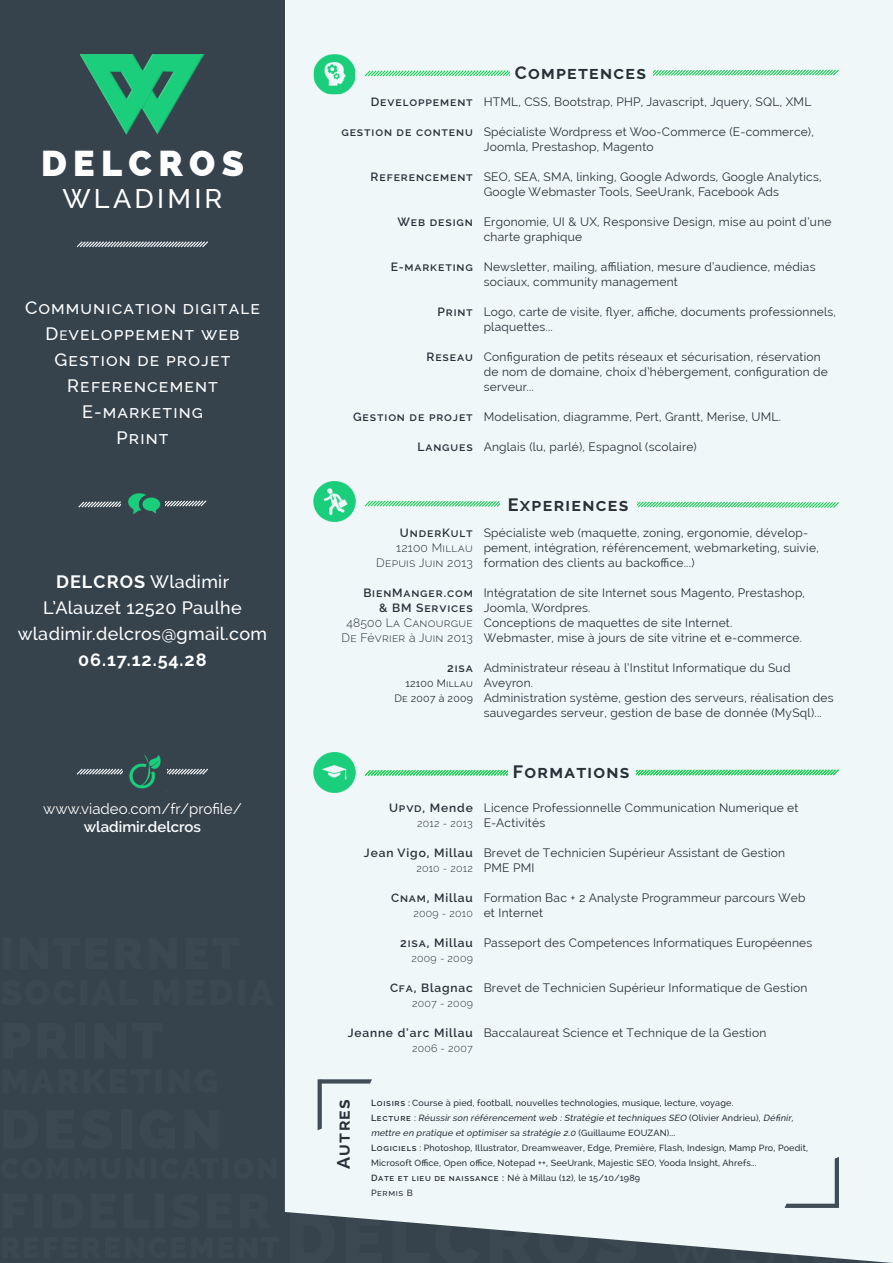
<style>
.page{position:relative;width:893px;height:1263px;background:#fff}
.page>*{position:absolute;margin:0;border:0;box-sizing:border-box;transform-origin:0 0}
.t1{font:800 36px "Raleway";letter-spacing:.175em;color:#fff}
.t2{font:500 27px "Raleway";letter-spacing:.12em;color:#fff}
.t3{font:500 18px/25.8px "Raleway";letter-spacing:.06em;color:#fff;text-align:center}
.t4{font:500 18px/25.8px "Raleway";letter-spacing:.02em;color:#fff;text-align:center}
.t5{font:700 18px "Raleway";letter-spacing:.07em;color:#273138}
.t6{font:700 18px "Raleway";letter-spacing:.05em;color:#fff}
.t7{font:15px "Raleway";color:#fff}
.t8{font:600 15px "Raleway";color:#fff}
.t9{font:12px/15px "Raleway";letter-spacing:.02em;color:#273138}
.t10{font:600 12px/15px "Raleway";letter-spacing:.07em;color:#273138;text-align:right}
.t11{font:300 12px/15px "Raleway";letter-spacing:.02em;color:#273138;text-align:right}
.t12{font:300 10.5px "Raleway";letter-spacing:.02em;color:#273138}
.t13{font:10.5px/15px "Raleway";letter-spacing:.02em;color:#273138;text-align:right}
.t14{font:500 9px/15px "Raleway";letter-spacing:.02em;color:#273138}
.s1{font-size:13.5px}
.s2{font-weight:700}
.s3{font-weight:600}
.s4{font-style:italic}
</style>
<div class="page">
<div style="left:0;top:0;width:285px;height:1263px;background:#36434d"></div>
<div style="left:285px;top:0;width:608px;height:1157px;background:#eff7f9"></div>
<img style="left:81px;top:54px;width:123px;height:81px">
<svg style="left:76px;top:241px;width:132px;height:7px"></svg>
<svg style="left:78px;top:500px;width:129px;height:8px"></svg>
<svg style="left:364px;top:768px;width:476px;height:9px"></svg>
<svg style="left:76px;top:768px;width:132px;height:7px"></svg>
<img style="left:121px;top:493px;width:43px;height:22px">
<img style="left:314px;top:752px;width:41px;height:41px">
<img style="left:314px;top:54px;width:41px;height:40px">
<svg style="left:363px;top:68px;width:477px;height:10px"></svg>
<div style="left:371px;top:1097px;width:439px;height:104px;background:#eff7f9"></div>
<img style="left:314px;top:481px;width:41px;height:41px">
<svg style="left:363px;top:499px;width:477px;height:10px"></svg>
<div style="left:510px;top:62px;width:142px;height:21px;background:#eff7f9"></div>
<div style="left:508px;top:761px;width:127px;height:21px;background:#eff7f9"></div>
<div style="left:333px;top:1096px;width:21px;height:87px;background:#eff7f9"></div>
<div style="left:501px;top:494px;width:136px;height:21px;background:#eff7f9"></div>
<svg style="left:318px;top:1079px;width:54px;height:51px"></svg>
<svg style="left:284px;top:1157px;width:609px;height:106px"></svg>
<img style="left:124px;top:754px;width:42px;height:35px">
<h1 class="t1" style="left:41px;top:142px;width:204px">DELCROS</h1>
<h2 class="t2" style="left:62px;top:183px;width:162px">WLADIMIR</h2>
<h3 class="t3" style="left:25px;top:295px;width:236px">Communication digitale<br>D<span class="s1">E</span>veloppement web<br>Gestion de projet<br>Referencement<br>E-marketing<br>Print</h3>
<h3 class="t4" style="left:18px;top:569px;width:251px"><span class="s2">DELCROS</span> Wladimir<br>L’Alauzet 12520 Paulhe wladimir.delcros@gmail.com</h3>
<h3 class="t6" style="left:78px;top:649px;width:130px">06.17.12.54.28</h3>
<p class="t7" style="left:43px;top:800px;width:200px">www.viadeo.com/fr/profile/</p>
<p class="t8" style="left:84px;top:818px;width:119px">wladimir.delcros</p>
<p class="t10" style="left:371px;top:94px;width:104px">Developpement</p>
<p class="t10" style="left:341px;top:124px;width:133px">gestion de contenu</p>
<p class="t10" style="left:371px;top:169px;width:104px">Referencement</p>
<p class="t10" style="left:397px;top:214px;width:77px">Web design</p>
<p class="t10" style="left:391px;top:259px;width:84px">E-marketing</p>
<p class="t10" style="left:437px;top:304px;width:37px">Print</p>
<p class="t10" style="left:426px;top:349px;width:48px">Reseau</p>
<p class="t10" style="left:353px;top:409px;width:121px">Gestion de projet</p>
<p class="t10" style="left:418px;top:439px;width:57px">Langues</p>
<h3 class="t5" style="left:515px;top:63px;width:133px">Competences</h3>
<p class="t9" style="left:484px;top:94px;width:329px">HTML, CSS, Bootstrap, PHP, Javascript, Jquery, SQL, XML</p>
<p class="t9" style="left:484px;top:124px;width:332px">Spécialiste Wordpress et Woo-Commerce (E-commerce),<br>Joomla, Prestashop, Magento</p>
<p class="t9" style="left:484px;top:169px;width:339px">SEO, SEA, SMA, linking, Google Adwords, Google Analytics,<br>Google Webmaster Tools, SeeUrank, Facebook Ads</p>
<p class="t9" style="left:484px;top:214px;width:349px">Ergonomie, UI &amp; UX, Responsive Design, mise au point d’une charte graphique</p>
<p class="t9" style="left:484px;top:259px;width:333px">Newsletter, mailing, affiliation, mesure d’audience, médias sociaux, community management</p>
<p class="t9" style="left:484px;top:304px;width:354px">Logo, carte de visite, flyer, affiche, documents professionnels, plaquettes...</p>
<p class="t9" style="left:484px;top:349px;width:346px">Configuration de petits réseaux et sécurisation, réservation de nom de domaine, choix d’hébergement, configuration de serveur...</p>
<p class="t9" style="left:484px;top:409px;width:299px">Modelisation, diagramme, Pert, Grantt, Merise, UML.</p>
<p class="t9" style="left:484px;top:439px;width:215px">Anglais (lu, parlé), Espagnol (scolaire)</p>
<p class="t10" style="left:400px;top:525px;width:74px">UnderKult</p>
<p class="t11" style="left:376px;top:540px;width:98px">12100 Millau<br>Depuis Juin 2013</p>
<p class="t10" style="left:363px;top:585px;width:111px">BienManger.com &amp; BM Services</p>
<p class="t11" style="left:341px;top:615px;width:133px;text-align:center">48500 La Canourgue<br>De Février à Juin 2013</p>
<p class="t10" style="left:447px;top:660px;width:27px">2isa</p>
<p class="t13" style="left:394px;top:676px;width:80px">12100 Millau<br>De 2007 à 2009</p>
<h3 class="t5" style="left:508px;top:494px;width:122px">Experiences</h3>
<p class="t9" style="left:484px;top:525px;width:337px">Spécialiste web (maquette, zoning, ergonomie, dévelop&shy;pement, intégration, référencement, webmarketing, suivie, formation des clients au backoffice...)</p>
<p class="t9" style="left:484px;top:585px;width:323px">Intégratation de site Internet sous Magento, Prestashop, Joomla, Wordpres.<br>Conceptions de maquettes de site Internet.<br>Webmaster, mise à jours de site vitrine et e-commerce.</p>
<p class="t9" style="left:484px;top:660px;width:352px">Administrateur réseau à l’Institut Informatique du Sud Aveyron.<br>Administration système, gestion des serveurs, réalisation des sauvegardes serveur, gestion de base de donnée (MySql)...</p>
<p class="t10" style="left:389px;top:800px;width:85px">Upvd, Mende</p>
<p class="t12" style="left:417px;top:817px;width:57px">2012 - 2013</p>
<p class="t10" style="left:364px;top:845px;width:110px">Jean Vigo, Millau</p>
<p class="t12" style="left:416px;top:862px;width:58px">2010 - 2012</p>
<p class="t10" style="left:391px;top:890px;width:83px">Cnam, Millau</p>
<p class="t12" style="left:413px;top:907px;width:61px">2009 - 2010</p>
<p class="t10" style="left:400px;top:935px;width:74px">2isa, Millau</p>
<p class="t12" style="left:412px;top:952px;width:63px">2009 - 2009</p>
<p class="t10" style="left:390px;top:980px;width:84px">Cfa, Blagnac</p>
<p class="t12" style="left:412px;top:997px;width:62px">2007 - 2009</p>
<p class="t10" style="left:348px;top:1025px;width:127px">Jeanne d’arc Millau</p>
<p class="t12" style="left:412px;top:1042px;width:62px">2006 - 2007</p>
<h3 class="t5" style="left:513px;top:761px;width:118px">Formations</h3>
<p class="t9" style="left:484px;top:800px;width:316px">Licence Professionnelle Communication Numerique et<br>E-Activités</p>
<p class="t9" style="left:484px;top:845px;width:303px">Brevet de Technicien Supérieur Assistant de Gestion<br>PME PMI</p>
<p class="t9" style="left:484px;top:890px;width:323px">Formation Bac + 2 Analyste Programmeur parcours Web et Internet</p>
<p class="t9" style="left:484px;top:935px;width:330px">Passeport des Competences Informatiques Européennes</p>
<p class="t9" style="left:484px;top:980px;width:325px">Brevet de Technicien Supérieur Informatique de Gestion</p>
<p class="t9" style="left:484px;top:1025px;width:284px">Baccalaureat Science et Technique de la Gestion</p>
<h3 class="t5" style="left:333px;top:1169px;width:72px;rotate:-90deg">Autres</h3>
<p class="t14" style="left:371px;top:1095px;width:439px"><span class="s3">Loisirs :</span> Course à pied, football, nouvelles technologies, musique, lecture, voyage.<br><span class="s3">L e c t u r e</span> : <span class="s4">Réussir son référencement web : Stratégie et techniques SEO</span> ( O l i v i e r A n d r i e u ) , <span class="s4">Définir, mettre en pratique et optimiser sa stratégie 2.0</span> ( G u i l la u m e E O U Z A N ) . . .<br><span class="s3">Logiciels</span> : Photoshop, Illustrator, Dreamweaver, Edge, Première, Flash, Indesign, Mamp Pro, Poedit, Microsoft Office, Open office, Notepad ++, SeeUrank, Majestic SEO, Yooda Insight, Ahrefs...<br><span class="s3">Date et lieu de naissance :</span> Né à Millau (12), le 15/10/1989<br>Permis B</p>
</div>
